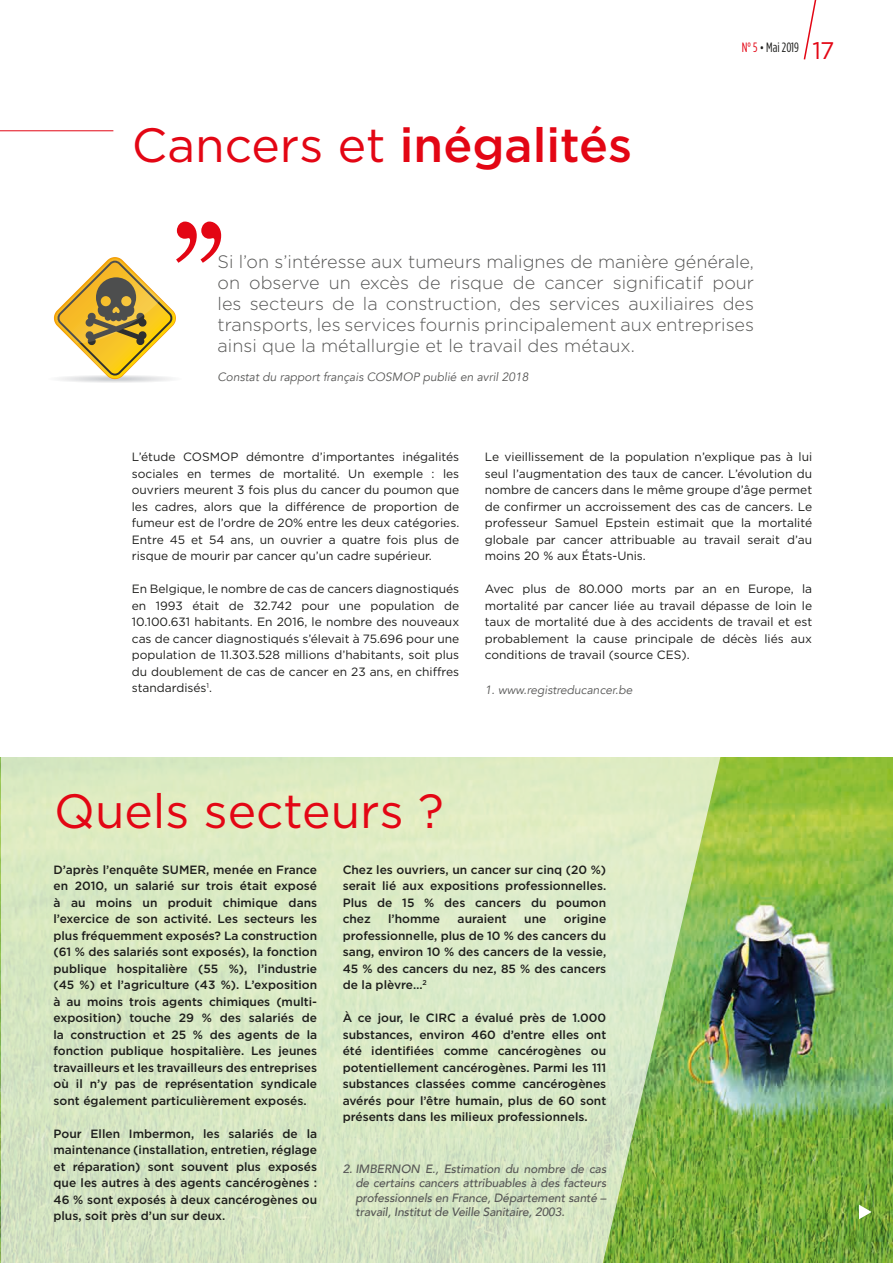
<style>
.page{position:relative;width:893px;height:1263px;background:#fff}
.page>*{position:absolute;margin:0;border:0;box-sizing:border-box;transform-origin:0 0}
.t1{font:148.95px "Century Schoolbook";color:#e30614}
.t2{font:500 48px "Gotham";color:#e30614}
.t3{font:48px "Gotham";color:#e30614}
.t4{font:24px "Gotham";color:#e30614}
.t5{font:300 18px/21px "Gotham";color:#575756;text-align:justify}
.t6{font:13.5px "Gotham Condensed";color:#1d1d1b}
.t7{font:500 12px/16.5px "Gotham";color:#1d1d1b;text-align:justify}
.t8{font:12px/16.5px "Gotham";color:#1d1d1b;text-align:justify}
.t9{font:italic 500 12px/14.4px "Avenir";letter-spacing:-.01em;color:#575756;text-align:justify}
.t10{font:italic 12px "Avenir";color:#575756}
.s1{color:#e30614}
.s2{font-size:12.15px}
.s3{font-weight:400}
</style>
<div class="page">
<img style="left:0;top:758px;width:893px;height:505px">
<svg style="left:1px;top:757px;width:720px;height:506px;background:#d1e3ba"></svg>
<svg style="left:859px;top:1204px;width:13px;height:15px"></svg>
<hr style="left:0;top:130px;width:113px;height:1px;background:#e30614">
<div style="left:50px;top:375px;width:130px;height:8px;background:#fbfbfb;border-radius:50%"></div>
<div style="left:56px;top:376px;width:118px;height:6px;background:#f6f7f7;border-radius:50%"></div>
<div style="left:60px;top:376px;width:110px;height:6px;background:#f3f3f4;border-radius:50%"></div>
<div style="left:65px;top:376px;width:100px;height:6px;background:#e8e9eb;border-radius:50%"></div>
<hr style="left:78px;top:377px;width:74px;height:4px;background:#e4e5e6;border-radius:50%">
<hr style="left:82px;top:377px;width:66px;height:4px;background:#e0e1e3;border-radius:50%">
<hr style="left:86px;top:377px;width:58px;height:4px;background:#dcdee0;border-radius:50%">
<hr style="left:91px;top:378px;width:48px;height:2px;background:#d8dadc;border-radius:50%">
<hr style="left:95px;top:378px;width:40px;height:2px;background:#d4d7da;border-radius:50%">
<hr style="left:99px;top:378px;width:32px;height:2px;background:#d1d3d6;border-radius:50%">
<hr style="left:103px;top:378px;width:24px;height:2px;background:#cdcfd3;border-radius:50%">
<svg style="left:54px;top:257px;width:122px;height:122px"></svg>
<img style="left:0;top:1028px;width:1px;height:235px">
<svg style="left:803px;top:0;width:14px;height:60px"></svg>
<p class="t6" style="left:742px;top:40px;width:59px"><span class="s1">N° 5</span> <span class="s2">•</span> Mai 2019</p>
<h3 class="t4" style="left:813px;top:36px;width:23px">17</h3>
<h2 class="t2" style="left:132px;top:113px;width:502px"><span class="s3">Cancers et</span> inégalités</h2>
<h1 class="t1" style="left:171px;top:152px;width:56px">’’</h1>
<p class="t5" style="left:218px;top:251px;width:538px">Si l’on s’intéresse aux tumeurs malignes de manière générale, on observe un excès de risque de cancer significatif pour les secteurs de la construction, des services auxiliaires des transports, les services fournis principalement aux entreprises ainsi que la métallurgie et le travail des métaux.</p>
<p class="t10" style="left:218px;top:370px;width:312px">Constat du rapport français COSMOP publié en avril 2018</p>
<p class="t8" style="left:132px;top:448px;width:329px">L’étude COSMOP démontre d’importantes inégalités sociales en termes de mortalité. Un exemple : les ouvriers meurent 3 fois plus du cancer du poumon que les cadres, alors que la différence de proportion de fumeur est de l’ordre de 20% entre les deux catégories.<br>Entre 45 et 54 ans, un ouvrier a quatre fois plus de risque de mourir par cancer qu’un cadre supérieur.</p>
<p class="t8" style="left:132px;top:580px;width:329px">En Belgique, le nombre de cas de cancers diagnostiqués en 1993 était de 32.742 pour une population de 10.100.631 habitants. En 2016, le nombre des nouveaux cas de cancer diagnostiqués s’élevait à 75.696 pour une population de 11.303.528 millions d’habitants, soit plus du doublement de cas de cancer en 23 ans, en chiffres standardisés<sup>1</sup>.</p>
<p class="t8" style="left:485px;top:448px;width:329px">Le vieillissement de la population n’explique pas à lui seul l’augmentation des taux de cancer. L’évolution du nombre de cancers dans le même groupe d’âge permet de confirmer un accroissement des cas de cancers. Le professeur Samuel Epstein estimait que la mortalité globale par cancer attribuable au travail serait d’au moins 20 % aux États-Unis.</p>
<p class="t8" style="left:485px;top:580px;width:329px">Avec plus de 80.000 morts par an en Europe, la mortalité par cancer liée au travail dépasse de loin le taux de mortalité due à des accidents de travail et est probablement la cause principale de décès liés aux conditions de travail (source CES).</p>
<p class="t10" style="left:485px;top:683px;width:149px">1. www.registreducancer.be</p>
<h2 class="t3" style="left:54px;top:780px;width:391px">Quels secteurs ?</h2>
<p class="t7" style="left:54px;top:861px;width:265px">D’après l’enquête SUMER, menée en France en 2010, un salarié sur trois était exposé à au moins un produit chimique dans l’exercice de son activité. Les secteurs les plus fréquemment exposés? La construction (61 % des salariés sont exposés), la fonction publique hospitalière (55 %), l’industrie (45 %) et l’agriculture (43 %). L’exposition à au moins trois agents chimiques (multi&shy;exposition) touche 29 % des salariés de la construction et 25 % des agents de la fonction publique hospitalière. Les jeunes travailleurs et les travailleurs des entreprises où il n’y pas de représentation syndicale sont également particulièrement exposés.</p>
<p class="t7" style="left:54px;top:1125px;width:265px">Pour Ellen Imbermon, les salariés de la maintenance (installation, entretien, réglage et réparation) sont souvent plus exposés que les autres à des agents cancérogènes :<br>46 % sont exposés à deux cancérogènes ou plus, soit près d’un sur deux.</p>
<p class="t7" style="left:343px;top:861px;width:265px">Chez les ouvriers, un cancer sur cinq (20 %) serait lié aux expositions professionnelles.<br>Plus de 15 % des cancers du poumon chez</p>
<p class="t7" style="left:388px;top:910px;width:54px">l’homme</p>
<p class="t7" style="left:458px;top:910px;width:51px">auraient</p>
<p class="t7" style="left:524px;top:910px;width:24px">une</p>
<p class="t7" style="left:343px;top:910px;width:265px;text-indent:221px">origine professionnelle, plus de 10 % des cancers du sang, environ 10 % des cancers de la vessie, 45 % des cancers du nez, 85 % des cancers de la plèvre…<sup>2</sup></p>
<p class="t7" style="left:343px;top:1009px;width:265px">À ce jour, le CIRC a évalué près de 1.000 substances, environ 460 d’entre elles ont été identifiées comme cancérogènes ou potentiellement cancérogènes. Parmi les 111 substances classées comme cancérogènes avérés pour l’être humain, plus de 60 sont présents dans les milieux professionnels.</p>
<p class="t9" style="left:355px;top:1161px;width:252px;text-indent:-13px">2. IMBERNON E., Estimation du nombre de cas de certains cancers attribuables à des facteurs professionnels en France, Département santé – travail, Institut de Veille Sanitaire, 2003.</p>
</div>
